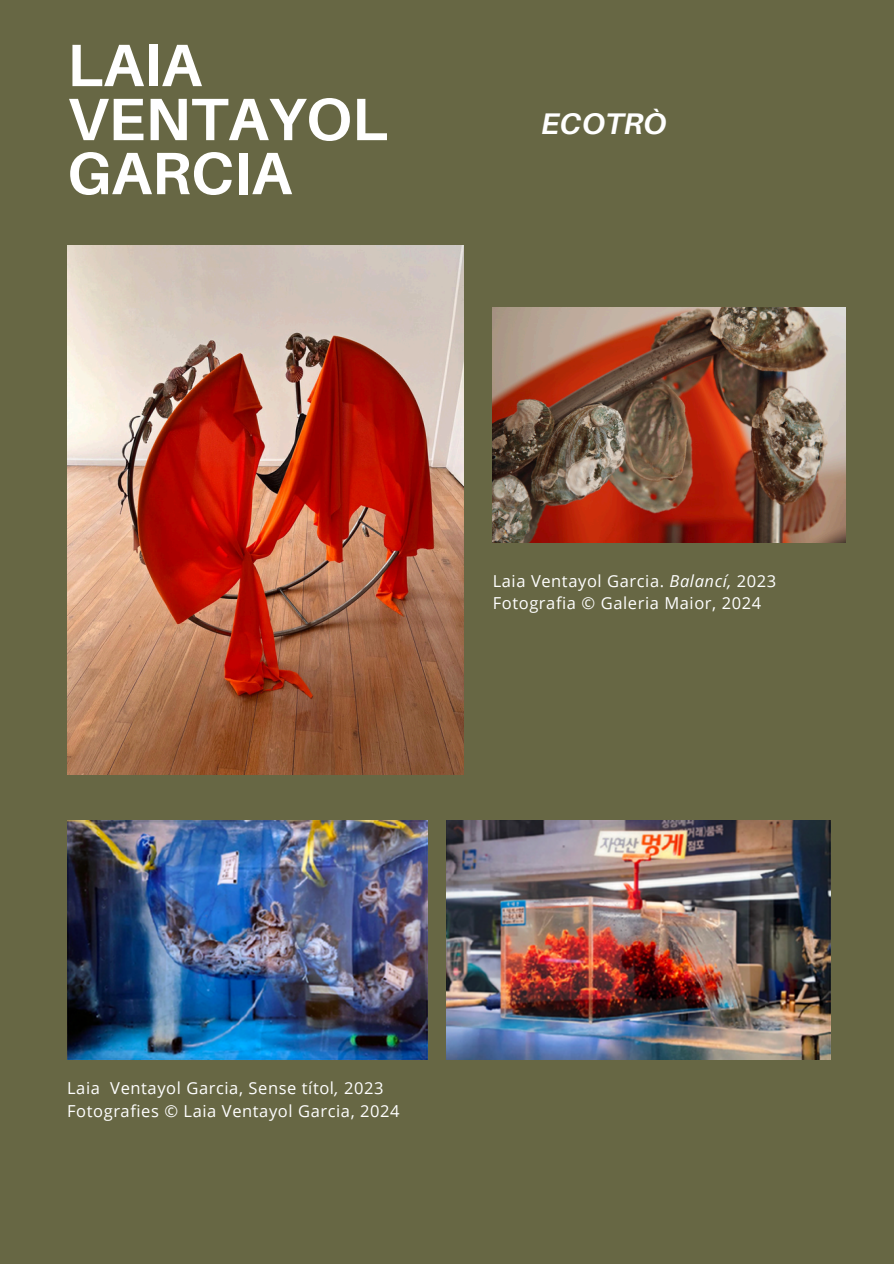
<style>
.page{position:relative;width:894px;height:1264px;background:#fff}
.page>*{position:absolute;margin:0;border:0;box-sizing:border-box;transform-origin:0 0}
.t1{font:700 59.85px/54px "Aileron";color:#fff}
.t2{font:italic 700 29.85px "Aileron";color:#fff}
.t3{font:16.5px "Open Sans";letter-spacing:.035em;color:#fff}
.s1{font-style:italic}
</style>
<div class="page">
<div style="left:0;top:0;width:893px;height:1263px;background:#676744"></div>
<img style="left:492px;top:307px;width:352px;height:235px">
<img style="left:67px;top:245px;width:396px;height:529px">
<img style="left:67px;top:820px;width:360px;height:239px">
<img style="left:446px;top:820px;width:384px;height:239px">
<p class="t1" style="left:67px;top:37px;width:322px">LAIA<br>VENTAYOL<br>GARCIA</p>
<p class="t2" style="left:541px;top:105px;width:126px">ECOTRÒ</p>
<p class="t3" style="left:492px;top:569px;width:285px">Laia Ventayol Garcia. <span class="s1">Balancí,</span> 2023</p>
<p class="t3" style="left:492px;top:591px;width:270px">Fotografia © Galeria Maior, 2024</p>
<p class="t3" style="left:67px;top:1076px;width:318px">Laia Ventayol Garcia, Sense títol<span class="s1">,</span> 2023</p>
<p class="t3" style="left:67px;top:1099px;width:334px">Fotografies © Laia Ventayol Garcia, 2024</p>
</div>
